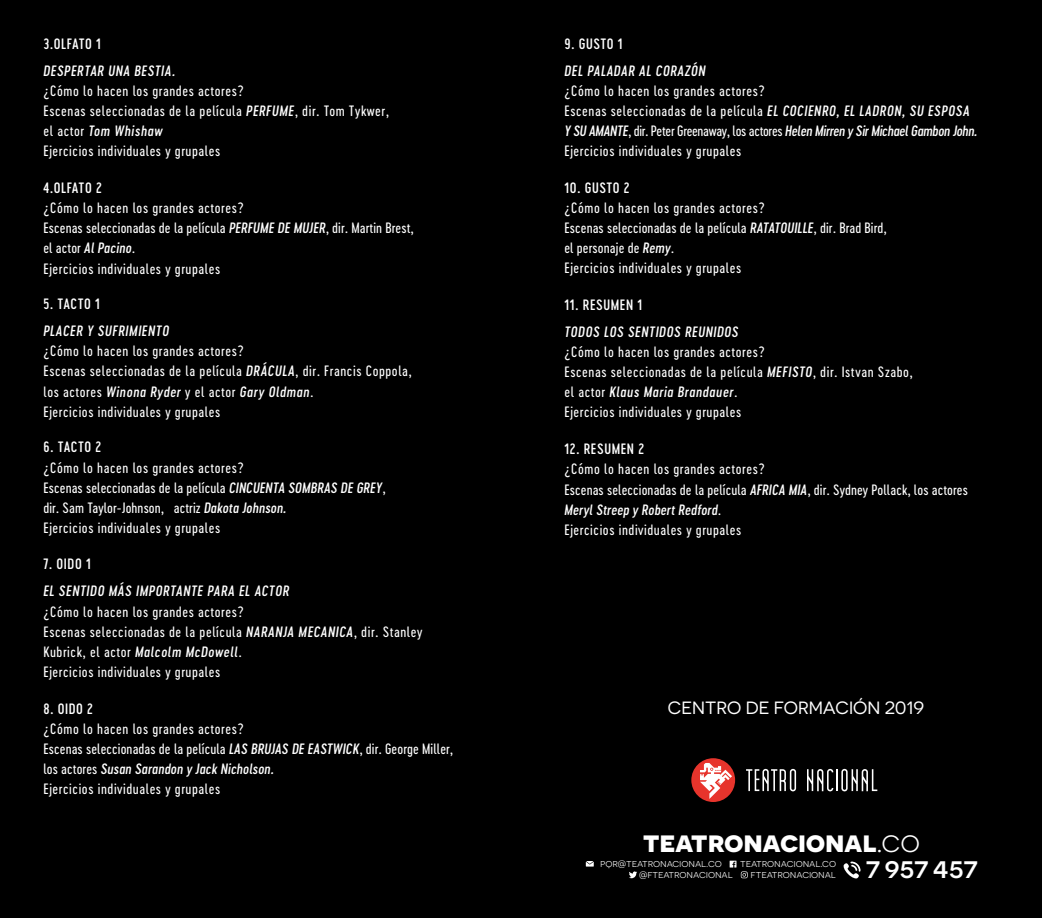
<style>
.page{position:relative;width:1042px;height:918px;background:#fff}
.page>*{position:absolute;margin:0;border:0;box-sizing:border-box;transform-origin:0 0}
.t1{font:500 29.93px "Novecentosanswide";letter-spacing:-.01em;color:#fff}
.t2{font:700 29.57px "Novecentosanswide";letter-spacing:-.01em;color:#fff}
.t3{font:17.68px "Novecentosanswide";color:#fff}
.t4{font:14px/20.1px "Cervo Neue Regular Neue";letter-spacing:.04em;color:#fff}
.t5{font:14px/20.1px "Cervo Neue Regular Neue";letter-spacing:.005em;color:#fff}
.t6{font:italic 14px "Cervo Neue Medium Neue";letter-spacing:.04em;color:#fff}
.t7{font:14px "Cervo Neue Medium Neue";letter-spacing:.04em;color:#fff}
.t8{font:italic 14px "Cervo Neue Medium Neue";letter-spacing:-.02em;color:#fff}
.t9{font:italic 14px "Cervo Neue Medium Neue";letter-spacing:.005em;color:#fff}
.t10{font:10.67px "Novecentosanswide";letter-spacing:-.01em;color:#fff}
.s1{font-family:"Cervo Neue Medium Neue";font-style:italic}
.s2{font-family:"Cervo Neue Regular Neue";font-style:normal}
.s3{font-weight:400}
</style>
<div class="page">
<div style="left:0;top:0;width:521px;height:918px;background:#000"></div>
<div style="left:496px;top:0;width:546px;height:918px;background:#000"></div>
<svg style="left:746px;top:769px;width:50px;height:22px"></svg>
<svg style="left:807px;top:769px;width:70px;height:22px"></svg>
<div style="left:691px;top:758px;width:44px;height:44px;background:#e7342c;border-radius:50%"></div>
<svg style="left:700px;top:763px;width:32px;height:36px"></svg>
<svg style="left:843px;top:861px;width:17px;height:18px"></svg>
<svg style="left:629px;top:871px;width:8px;height:7px"></svg>
<svg style="left:586px;top:861px;width:8px;height:5px"></svg>
<svg style="left:729px;top:860px;width:19px;height:18px"></svg>
<p class="t7" style="left:43px;top:34px;width:59px">3.OLFATO 1</p>
<p class="t6" style="left:43px;top:61px;width:133px">DESPERTAR UNA BESTIA.</p>
<p class="t4" style="left:43px;top:80px;width:347px">¿Cómo lo hacen los grandes actores?<br>Escenas seleccionadas de la película <span class="s1">PERFUME</span>, dir. Tom Tykwer,</p>
<p class="t6" style="left:43px;top:122px;width:121px"><span class="s2">el actor</span> Tom Whishaw</p>
<p class="t4" style="left:43px;top:141px;width:178px">Ejercicios individuales y grupales</p>
<p class="t7" style="left:43px;top:179px;width:60px">4.OLFATO 2</p>
<p class="t4" style="left:43px;top:198px;width:372px">¿Cómo lo hacen los grandes actores?<br>Escenas seleccionadas de la película <span class="s1">PERFUME DE MUJER</span>, dir. Martin Brest, el actor <span class="s1">Al Pacino</span>.<br>Ejercicios individuales y grupales</p>
<p class="t7" style="left:43px;top:294px;width:58px">5. TACTO 1</p>
<p class="t6" style="left:43px;top:322px;width:127px">PLACER Y SUFRIMIENTO</p>
<p class="t4" style="left:43px;top:341px;width:370px">¿Cómo lo hacen los grandes actores?<br>Escenas seleccionadas de la película <span class="s1">DRÁCULA</span>, dir. Francis Coppola,</p>
<p class="t6" style="left:43px;top:382px;width:272px"><span class="s2">los actores</span> Winona Ryder <span class="s2">y el actor</span> Gary Oldman<span class="s2">.</span></p>
<p class="t4" style="left:43px;top:401px;width:178px">Ejercicios individuales y grupales</p>
<p class="t7" style="left:43px;top:438px;width:59px">6. TACTO 2</p>
<p class="t4" style="left:43px;top:457px;width:344px">¿Cómo lo hacen los grandes actores?<br>Escenas seleccionadas de la película <span class="s1">CINCUENTA SOMBRAS DE GREY</span>, dir. Sam Taylor-Johnson, actriz <span class="s1">Dakota Johnson.<br></span>Ejercicios individuales y grupales</p>
<p class="t7" style="left:43px;top:555px;width:49px">7. OIDO 1</p>
<p class="t6" style="left:43px;top:582px;width:247px">EL SENTIDO MÁS IMPORTANTE PARA EL ACTOR</p>
<p class="t4" style="left:43px;top:601px;width:381px">¿Cómo lo hacen los grandes actores?<br>Escenas seleccionadas de la película <span class="s1">NARANJA MECANICA</span>, dir. Stanley Kubrick, el actor <span class="s1">Malcolm McDowell</span>.<br>Ejercicios individuales y grupales</p>
<p class="t7" style="left:43px;top:699px;width:51px">8. OIDO 2</p>
<p class="t5" style="left:43px;top:718px;width:411px">¿Cómo lo hacen los grandes actores?<br>Escenas seleccionadas de la película <span class="s1">LAS BRUJAS DE EASTWICK</span>, dir. George Miller,</p>
<p class="t9" style="left:43px;top:759px;width:232px"><span class="s2">los actores</span> Susan Sarandon y Jack Nicholson.</p>
<p class="t4" style="left:43px;top:778px;width:178px">Ejercicios individuales y grupales</p>
<p class="t7" style="left:564px;top:34px;width:60px">9. GUSTO 1</p>
<p class="t6" style="left:564px;top:61px;width:143px">DEL PALADAR AL CORAZÓN</p>
<p class="t4" style="left:564px;top:81px;width:407px">¿Cómo lo hacen los grandes actores?<br>Escenas seleccionadas de la película <span class="s1">EL COCIENRO, EL LADRON, SU ESPOSA</span></p>
<p class="t8" style="left:564px;top:122px;width:415px">Y SU AMANTE<span class="s2">, dir. Peter Greenaway, los actores</span> Helen Mirren y Sir Michael Gambon John.</p>
<p class="t4" style="left:564px;top:141px;width:178px">Ejercicios individuales y grupales</p>
<p class="t7" style="left:564px;top:178px;width:67px">10. GUSTO 2</p>
<p class="t4" style="left:564px;top:198px;width:324px">¿Cómo lo hacen los grandes actores?<br>Escenas seleccionadas de la película <span class="s1">RATATOUILLE</span>, dir. Brad Bird, el personaje de <span class="s1">Remy</span>.<br>Ejercicios individuales y grupales</p>
<p class="t7" style="left:564px;top:295px;width:79px">11. RESUMEN 1</p>
<p class="t6" style="left:564px;top:322px;width:176px">TODOS LOS SENTIDOS REUNIDOS</p>
<p class="t4" style="left:564px;top:342px;width:350px">¿Cómo lo hacen los grandes actores?<br>Escenas seleccionadas de la película <span class="s1">MEFISTO</span>, dir. Istvan Szabo,</p>
<p class="t6" style="left:564px;top:383px;width:174px"><span class="s2">el actor</span> Klaus Maria Brandauer<span class="s2">.</span></p>
<p class="t4" style="left:564px;top:402px;width:178px">Ejercicios individuales y grupales</p>
<p class="t7" style="left:564px;top:440px;width:81px">12. RESUMEN 2</p>
<p class="t5" style="left:564px;top:459px;width:405px">¿Cómo lo hacen los grandes actores?<br>Escenas seleccionadas de la película <span class="s1">AFRICA MIA</span>, dir. Sydney Pollack, los actores</p>
<p class="t9" style="left:564px;top:500px;width:158px">Meryl Streep y Robert Redford<span class="s2">.</span></p>
<p class="t4" style="left:564px;top:519px;width:178px">Ejercicios individuales y grupales</p>
<p class="t3" style="left:668px;top:697px;width:258px">CENTRO DE FORMACIÓN 2019</p>
<h2 class="t2" style="left:643px;top:823px;width:279px">teatronacional<span class="s3">.co</span></h2>
<p class="t10" style="left:600px;top:857px;width:123px">pqr@teatronacional.co</p>
<p class="t10" style="left:740px;top:857px;width:97px">teatronacional.co</p>
<p class="t10" style="left:639px;top:868px;width:95px">@fteatronacional</p>
<p class="t10" style="left:750px;top:868px;width:87px">fteatronacional</p>
<h1 class="t1" style="left:866px;top:850px;width:113px">7 957 457</h1>
</div>
